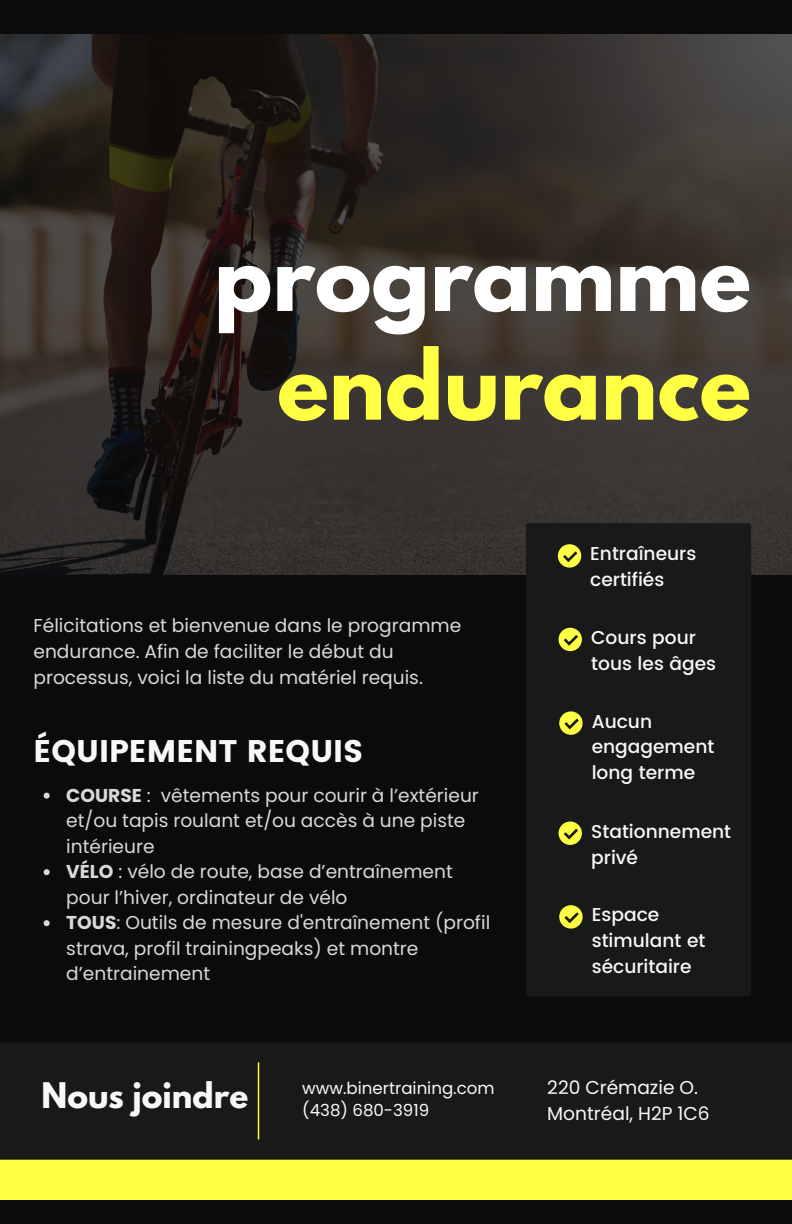
<style>
.page{position:relative;width:792px;height:1224px;background:#0b0b0b}
.page>*{position:absolute;margin:0;border:0;box-sizing:border-box;transform-origin:0 0}
.t1{font:700 85.6px "League Spartan";color:#fff}
.t2{font:700 85.6px "League Spartan";color:#ff4}
.t3{font:31.2px "Poppins";color:#f8f8f8}
.t4{font:700 31.2px "League Spartan";color:#f8f8f8}
.t5{font:18.6px/25.6px "Poppins";color:#d9d9d9}
.t6{font:500 18.6px/26px "Poppins";color:#f8f8f8}
.t7{font:18.6px "Poppins";color:#f8f8f8}
.t8{font:16.6px "Poppins";color:#f8f8f8}
.s1{font-weight:700}
</style>
<div class="page">
<div style="left:0;top:1043px;width:792px;height:117px;background:#191919"></div>
<hr style="left:258px;top:1062px;width:1px;height:78px;background:#ff4">
<img style="left:0;top:35px;width:792px;height:540px">
<div style="left:526px;top:523px;width:225px;height:474px;background:#191919;border-radius:3px"></div>
<svg style="left:559px;top:711px;width:24px;height:24px"></svg>
<svg style="left:559px;top:628px;width:23px;height:23px"></svg>
<svg style="left:558px;top:544px;width:23px;height:24px"></svg>
<svg style="left:44px;top:793px;width:6px;height:6px"></svg>
<svg style="left:44px;top:869px;width:6px;height:6px"></svg>
<svg style="left:44px;top:920px;width:6px;height:6px"></svg>
<div style="left:0;top:1160px;width:792px;height:40px;background:#ff4"></div>
<svg style="left:559px;top:905px;width:24px;height:24px"></svg>
<svg style="left:559px;top:822px;width:23px;height:23px"></svg>
<p class="t1" style="left:214px;top:234px;width:539px">programme</p>
<p class="t2" style="left:277px;top:343px;width:475px">endurance</p>
<p class="t5" style="left:33px;top:612px;width:429px">Félicitations et bienvenue dans le programme endurance. Afin de faciliter le début du processus, voici la liste du matériel requis.</p>
<p class="t3" style="left:33px;top:733px;width:332px">ÉQUIPEMENT REQUIS</p>
<p class="t6" style="left:590px;top:541px;width:108px">Entraîneurs certifiés</p>
<p class="t6" style="left:591px;top:624px;width:127px">Cours pour tous les âges</p>
<p class="t6" style="left:592px;top:708px;width:124px">Aucun engagement long terme</p>
<p class="t5" style="left:66px;top:782px;width:414px"><span class="s1">COURSE</span> : vêtements pour courir à l’extérieur et/ou tapis roulant et/ou accès à une piste intérieure</p>
<p class="t5" style="left:66px;top:859px;width:388px"><span class="s1">VÉLO</span> : vélo de route, base d’entraînement pour l’hiver, ordinateur de vélo</p>
<p class="t5" style="left:66px;top:910px;width:425px"><span class="s1">TOUS</span>: Outils de mesure d'entraînement (profil strava, profil trainingpeaks) et montre d’entrainement</p>
<p class="t6" style="left:592px;top:902px;width:115px">Espace stimulant et sécuritaire</p>
<p class="t6" style="left:591px;top:818px;width:141px">Stationnement privé</p>
<p class="t4" style="left:42px;top:1080px;width:208px">Nous joindre</p>
<p class="t8" style="left:302px;top:1077px;width:194px">www.binertraining.com</p>
<p class="t8" style="left:302px;top:1099px;width:128px">(438) 680-3919</p>
<p class="t7" style="left:547px;top:1074px;width:152px">220 Crémazie O.</p>
<p class="t7" style="left:547px;top:1100px;width:164px">Montréal, H2P 1C6</p>
</div>
